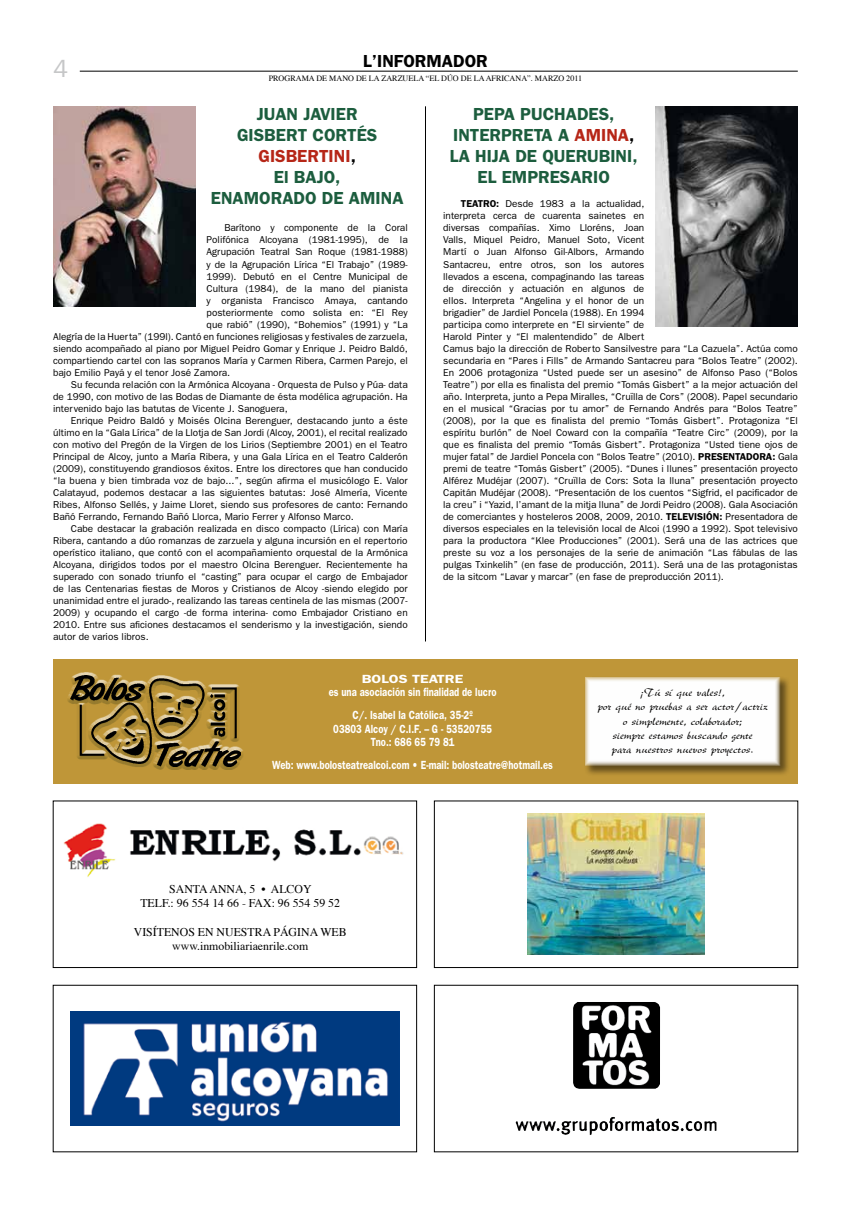
<style>
.page{position:relative;width:851px;height:1205px;background:#fff}
.page>*{position:absolute;margin:0;border:0;box-sizing:border-box;transform-origin:0 0}
.t1{font:25px "Franklin Gothic";color:#c6c7c8}
.t2{font:600 17.5px/21px "Franklin Gothic";color:#1c5d3e}
.t3{font:600 17.5px "Franklin Gothic";color:#000}
.t4{font:12.5px/14.4px "New Berolina";color:#000;text-align:center}
.t5{font:600 11.88px/13.1px "Franklin Gothic";color:#fff;text-align:center;scale:.8 1}
.t6{font:11.88px/14.2px "Times";color:#000;text-align:center}
.t7{font:600 11.88px/13.1px "Franklin Gothic";color:#fff;text-align:center;scale:1.25 1}
.t8{font:10px/12px "Franklin Gothic";color:#000}
.t9{font:8.12px "Times";color:#000}
.s1{color:#b62617}
.s2{color:#000}
.s3{font-weight:600}
</style>
<div class="page">
<hr style="left:80px;top:71px;width:717px;height:1px;background:#000">
<hr style="left:425px;top:106px;width:1px;height:535px;background:#000">
<div style="left:53px;top:659px;width:744px;height:124px;background:#bf9638"></div>
<div style="left:584px;top:676px;width:207px;height:100px;background:#000;opacity:.5"></div>
<div style="left:585px;top:677px;width:195px;height:88px;background:#fff"></div>
<img style="left:53px;top:106px;width:143px;height:201px">
<img style="left:655px;top:106px;width:142px;height:221px">
<img style="left:527px;top:814px;width:177px;height:141px">
<div style="left:434px;top:800px;width:364px;height:168px;border:1px solid #000"></div>
<img style="left:63px;top:823px;width:341px;height:54px">
<div style="left:53px;top:800px;width:364px;height:168px;border:1px solid #000"></div>
<img style="left:529px;top:1002px;width:187px;height:133px">
<img style="left:71px;top:1011px;width:328px;height:115px">
<div style="left:67px;top:672px;width:176px;height:93px;background:#fff;opacity:.75"></div>
<div style="left:67px;top:677px;width:176px;height:93px;background:#536d70;opacity:.75"></div>
<img style="left:71px;top:676px;width:169px;height:91px">
<h2 class="t3" style="left:363px;top:51px;width:126px">L’informador</h2>
<h1 class="t1" style="left:53px;top:54px;width:16px">4</h1>
<p class="t9" style="left:269px;top:71px;width:315px">PROGRAMA DE MANO DE LA ZARZUELA “EL DÚO DE LA AFRICANA”. MARZO 2011</p>
<h2 class="t2" style="left:237px;top:103px;width:142px;text-align:center">JUAN JAVIER<br>GISBERT CORTÉS<br><span class="s1">GISBERTINI</span> <span class="s2">,<br></span>El BAJO,</h2>
<h2 class="t2" style="left:211px;top:187px;width:23px">ENAMORADO</h2>
<h2 class="t2" style="left:322px;top:187px;width:39px">DE AMINA</h2>
<p class="t8" style="left:224px;top:222px;width:185px">Barítono y componente de la Coral</p>
<p class="t8" style="left:206px;top:234px;width:203px">Polifónica Alcoyana (1981-1995), de la</p>
<p class="t8" style="left:206px;top:246px;width:202px">Agrupación Teatral San Roque (1981-1988)</p>
<p class="t8" style="left:206px;top:258px;width:202px">y de la Agrupación Lírica “El Trabajo” (1989-</p>
<p class="t8" style="left:206px;top:270px;width:203px">1999). Debutó en el Centre Municipal de</p>
<p class="t8" style="left:206px;top:282px;width:202px">Cultura (1984), de la mano del pianista</p>
<p class="t8" style="left:206px;top:294px;width:203px">y organista Francisco Amaya, cantando</p>
<p class="t8" style="left:206px;top:306px;width:202px">posteriormente como solista en: “El Rey</p>
<p class="t8" style="left:206px;top:318px;width:203px">que rabió” (1990), “Bohemios” (1991) y “La</p>
<p class="t8" style="left:53px;top:330px;width:356px">Alegría de la Huerta” (199l). Cantó en funciones religiosas y festivales de zarzuela,</p>
<p class="t8" style="left:53px;top:342px;width:356px">siendo acompañado al piano por Miguel Peidro Gomar y Enrique J. Peidro Baldó,</p>
<p class="t8" style="left:53px;top:354px;width:356px">compartiendo cartel con las sopranos María y Carmen Ribera, Carmen Parejo, el</p>
<p class="t8" style="left:53px;top:366px;width:178px">bajo Emilio Payá y el tenor José Zamora.</p>
<p class="t8" style="left:71px;top:378px;width:338px">Su fecunda relación con la Armónica Alcoyana - Orquesta de Pulso y Púa- data</p>
<p class="t8" style="left:53px;top:390px;width:356px">de 1990, con motivo de las Bodas de Diamante de ésta modélica agrupación. Ha</p>
<p class="t8" style="left:53px;top:402px;width:236px">intervenido bajo las batutas de Vicente J. Sanoguera,</p>
<p class="t8" style="left:71px;top:414px;width:338px">Enrique Peidro Baldó y Moisés Olcina Berenguer, destacando junto a éste</p>
<p class="t8" style="left:53px;top:426px;width:356px">último en la “Gala Lírica” de la Llotja de San Jordi (Alcoy, 2001), el recital realizado</p>
<p class="t8" style="left:53px;top:438px;width:356px">con motivo del Pregón de la Virgen de los Lirios (Septiembre 2001) en el Teatro</p>
<p class="t8" style="left:53px;top:450px;width:356px">Principal de Alcoy, junto a María Ribera, y una Gala Lírica en el Teatro Calderón</p>
<p class="t8" style="left:53px;top:462px;width:356px">(2009), constituyendo grandiosos éxitos. Entre los directores que han conducido</p>
<p class="t8" style="left:53px;top:474px;width:356px">“la buena y bien timbrada voz de bajo...”, según afirma el musicólogo E. Valor</p>
<p class="t8" style="left:53px;top:486px;width:356px">Calatayud, podemos destacar a las siguientes batutas: José Almería, Vicente</p>
<p class="t8" style="left:53px;top:498px;width:356px">Ribes, Alfonso Sellés, y Jaime Lloret, siendo sus profesores de canto: Fernando</p>
<p class="t8" style="left:53px;top:510px;width:302px">Bañó Ferrando, Fernando Bañó Llorca, Mario Ferrer y Alfonso Marco.</p>
<p class="t8" style="left:71px;top:522px;width:338px">Cabe destacar la grabación realizada en disco compacto (Lírica) con María</p>
<p class="t8" style="left:53px;top:534px;width:356px">Ribera, cantando a dúo romanzas de zarzuela y alguna incursión en el repertorio</p>
<p class="t8" style="left:53px;top:546px;width:356px">operístico italiano, que contó con el acompañamiento orquestal de la Armónica</p>
<p class="t8" style="left:53px;top:558px;width:356px">Alcoyana, dirigidos todos por el maestro Olcina Berenguer. Recientemente ha</p>
<p class="t8" style="left:53px;top:570px;width:356px">superado con sonado triunfo el “casting” para ocupar el cargo de Embajador</p>
<p class="t8" style="left:53px;top:582px;width:356px">de las Centenarias fiestas de Moros y Cristianos de Alcoy -siendo elegido por</p>
<p class="t8" style="left:53px;top:594px;width:356px">unanimidad entre el jurado-, realizando las tareas centinela de las mismas (2007-</p>
<p class="t8" style="left:53px;top:606px;width:356px">2009) y ocupando el cargo -de forma interina- como Embajador Cristiano en</p>
<p class="t8" style="left:53px;top:618px;width:356px">2010. Entre sus aficiones destacamos el senderismo y la investigación, siendo</p>
<p class="t8" style="left:53px;top:630px;width:97px">autor de varios libros.</p>
<h2 class="t2" style="left:453px;top:103px;width:163px;text-indent:20px">PEPA PUCHADES,<br>INTERPRETA A <span class="s1">AMINA</span></h2>
<h2 class="t3" style="left:629px;top:125px;width:7px">,</h2>
<h2 class="t2" style="left:477px;top:145px;width:161px;text-indent:-28px">LA HIJA DE QUERUBINI ,<br>EL EMPRESARIO</h2>
<p class="t8" style="left:443px;top:198px;width:356px;text-indent:18px"><span class="s3">TEATRO :</span> Desde 1983 a la actualidad,<br>interpreta cerca de cuarenta sainetes en<br>diversas compañías. Ximo Lloréns, Joan<br>Valls, Miquel Peidro, Manuel Soto, Vicent<br>Martí o Juan Alfonso Gil-Albors, Armando<br>Santacreu, entre otros, son los autores<br>llevados a escena, compaginando las tareas<br>de dirección y actuación en algunos de<br>ellos. Interpreta “Angelina y el honor de un<br>brigadier” de Jardiel Poncela (1988). En 1994<br>participa como interprete en “El sirviente” de<br>Harold Pinter y “El malentendido” de Albert<br>Camus bajo la dirección de Roberto Sansilvestre para “La Cazuela”. Actúa como secundaria en “Pares i Fills” de Armando Santacreu para “Bolos Teatre” (2002).<br>En 2006 protagoniza “Usted puede ser un asesino” de Alfonso Paso (“Bolos Teatre”) por ella es finalista del premio “Tomás Gisbert” a la mejor actuación del año. Interpreta, junto a Pepa Miralles, “Cruïlla de Cors” (2008). Papel secundario en el musical “Gracias por tu amor” de Fernando Andrés para “Bolos Teatre” (2008), por la que es finalista del premio “Tomás Gisbert”. Protagoniza “El espíritu burlón” de Noel Coward con la compañía “Teatre Circ” (2009), por la que es finalista del premio “Tomás Gisbert”. Protagoniza “Usted tiene ojos de mujer fatal” de Jardiel Poncela con “Bolos Teatre” (2010). <span class="s3">PRESENTADORA</span></p>
<p class="t8" style="left:443px;top:450px;width:356px;text-align:justify;text-indent:329px"><span class="s3">:</span> Gala premi de teatre “Tomás Gisbert” (2005). “Dunes i llunes” presentación proyecto Alférez Mudéjar (2007). “Cruïlla de Cors: Sota la lluna” presentación proyecto Capitán Mudéjar (2008). “Presentación de los cuentos “Sigfrid, el pacificador de la creu” i “Yazid, l’amant de la mitja lluna” de Jordi Peidro (2008). Gala Asociación de comerciantes y hosteleros 2008, 2009, 2010. <span class="s3">TELEVISIÓN:</span> Presentadora de diversos especiales en la televisión local de Alcoi (1990 a 1992). Spot televisivo para la productora “Klee Producciones” (2001). Será una de las actrices que preste su voz a los personajes de la serie de animación “Las fábulas de las pulgas Txinkelih” (en fase de producción, 2011). Será una de las protagonistas de la sitcom “Lavar y marcar” (en fase de preproducción 2011).</p>
<p class="t7" style="left:328px;top:671px;width:136px">BOLOS TEATRE<br>es una asociación sin finalidad de lucro</p>
<p class="t5" style="left:333px;top:708px;width:200px">C/. Isabel la Católica, 35-2º<br>03803 Alcoy / C.I.F. – G - 53520755<br>Tno.: 686 65 79 81</p>
<p class="t5" style="left:272px;top:758px;width:352px">Web: www.bolosteatrealcoi.com • E-mail: bolosteatre@hotmail.es</p>
<p class="t4" style="left:597px;top:685px;width:172px">¡Tú sí que vales!,<br>por qué no pruebas a ser actor/actriz o simplemente, colaborador;<br>siempre estamos buscando gente<br>para nuestros nuevos proyectos.</p>
<p class="t6" style="left:140px;top:881px;width:201px">SANTA ANNA, 5 • ALCOY<br>TELF.: 96 554 14 66 - FAX: 96 554 59 52</p>
<p class="t6" style="left:134px;top:923px;width:40px">VISÍTENO</p>
<p class="t6" style="left:188px;top:923px;width:38px">S EN NUE</p>
<p class="t6" style="left:241px;top:923px;width:56px">STRA PÁGINA</p>
<p class="t6" style="left:320px;top:923px;width:28px">WEB</p>
<p class="t6" style="left:172px;top:937px;width:137px">WWW.INMOBILIARIAENRILE.COM</p>
</div>
